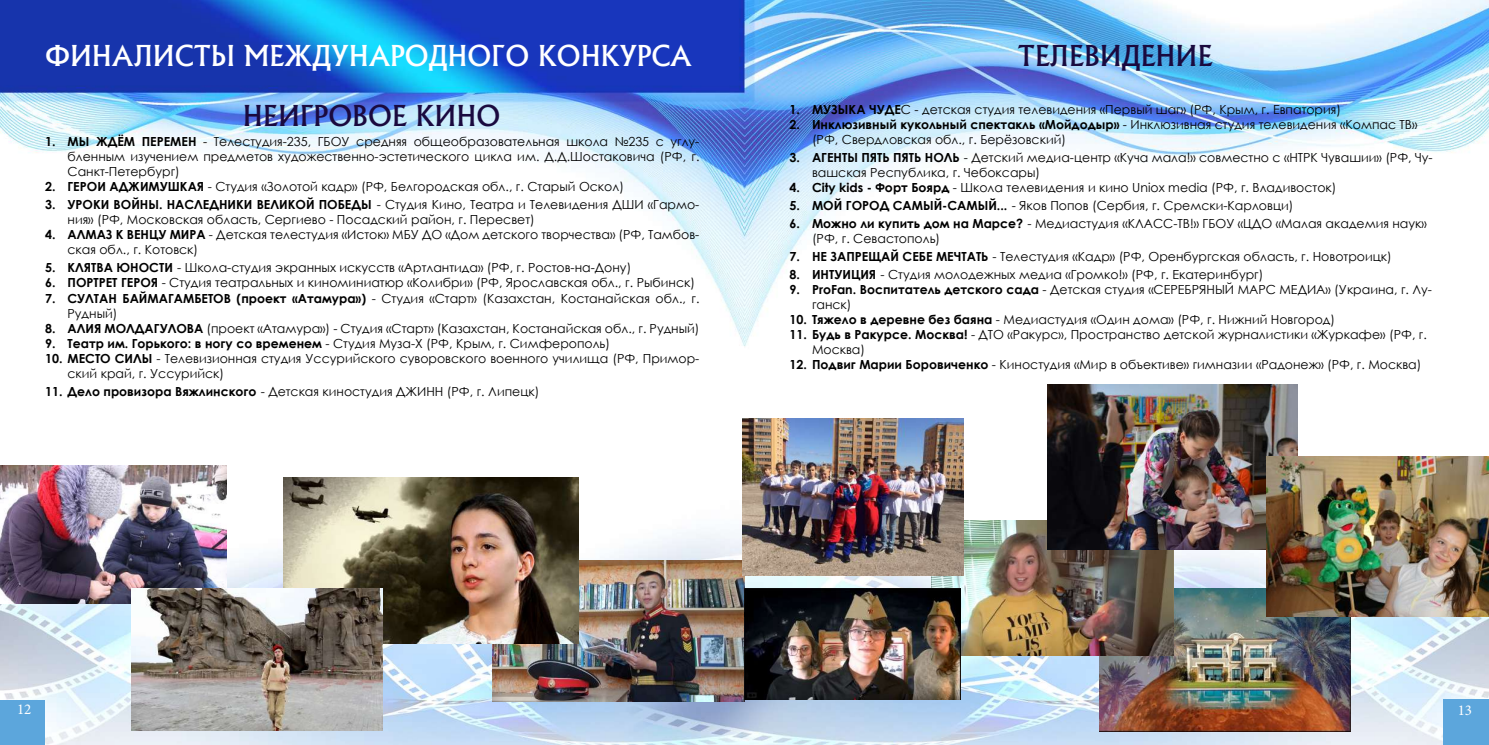
<style>
.page{position:relative;width:1489px;height:745px;background:#fff}
.page>*{position:absolute;margin:0;border:0;box-sizing:border-box;transform-origin:0 0}
.t1{font:500 27.5px "Albertus";color:#fff}
.t2{font:500 27.5px "Albertus";color:#1a0a3f}
.t3{font:15px "Minion Pro";color:#fff}
.t4{font:12.5px/15px "Century Gothic";color:#000}
.s1{font-weight:700}
</style>
<div class="page">
<img style="left:0;top:0;width:1488px;height:744px">
<img style="left:1098px;top:588px;width:252px;height:143px">
<img style="left:493px;top:560px;width:251px;height:141px">
<img style="left:283px;top:477px;width:295px;height:166px">
<img style="left:0;top:465px;width:227px;height:138px">
<img style="left:131px;top:588px;width:252px;height:141px">
<img style="left:931px;top:520px;width:242px;height:135px">
<img style="left:742px;top:418px;width:221px;height:157px">
<img style="left:1047px;top:384px;width:250px;height:165px">
<img style="left:1266px;top:456px;width:222px;height:160px">
<img style="left:744px;top:588px;width:216px;height:111px">
<div style="left:1443px;top:699px;width:45px;height:45px;background:#5ca6dc"></div>
<div style="left:0;top:699px;width:45px;height:45px;background:#5ca6dc"></div>
<h1 class="t1" style="left:45px;top:39px;width:648px">ФИНАЛИСТЫ МЕЖДУНАРОДНОГО КОНКУРСА</h1>
<h1 class="t2" style="left:243px;top:99px;width:259px">НЕИГРОВОЕ КИНО</h1>
<p class="t4" style="left:68px;top:134px;width:633px;text-align:justify;text-indent:-22px"><span class="s1">1. МЫ ЖДЁМ ПЕРЕМЕН</span> - Телестудия-235, ГБОУ средняя общеобразовательная школа №235 с углу&shy;бленным изучением предметов художественно-эстетического цикла им. Д.Д.Шостаковича (РФ, г.<br>Санкт-Петербург)</p>
<p class="t4" style="left:45px;top:179px;width:580px"><span class="s1">2. ГЕРОИ АДЖИМУШКАЯ</span> - Студия «Золотой кадр» (РФ, Белгородская обл., г. Старый Оскол)</p>
<p class="t4" style="left:67px;top:197px;width:633px;text-indent:-22px"><span class="s1">3. УРОКИ ВОЙНЫ. НАСЛЕДНИКИ ВЕЛИКОЙ ПОБЕДЫ</span> - Студия Кино, Театра и Телевидения ДШИ «Гармо&shy;ния» (РФ, Московская область, Сергиево - Посадский район, г. Пересвет)</p>
<p class="t4" style="left:67px;top:227px;width:633px;text-indent:-22px"><span class="s1">4. АЛМАЗ К ВЕНЦУ МИРА</span> - Детская телестудия «Исток» МБУ ДО «Дом детского творчества» (РФ, Тамбов&shy;ская обл., г. Котовск)</p>
<p class="t4" style="left:45px;top:260px;width:587px"><span class="s1">5. КЛЯТВА ЮНОСТИ</span> - Школа-студия экранных искусств «Артлантида» (РФ, г. Ростов-на-Дону)</p>
<p class="t4" style="left:45px;top:275px;width:651px"><span class="s1">6. ПОРТРЕТ ГЕРОЯ</span> - Студия театральных и киноминиатюр «Колибри» (РФ, Ярославская обл., г. Рыбинск)</p>
<p class="t4" style="left:67px;top:290px;width:633px;text-indent:-22px"><span class="s1">7. СУЛТАН БАЙМАГАМБЕТОВ (проект «Атамура»)</span> - Студия «Старт» (Казахстан, Костанайская обл., г.<br>Рудный)</p>
<p class="t4" style="left:45px;top:320px;width:656px"><span class="s1">8. АЛИЯ МОЛДАГУЛОВА</span> (проект «Атамура») - Студия «Старт» (Казахстан, Костанайская обл., г. Рудный)</p>
<p class="t4" style="left:45px;top:335px;width:566px"><span class="s1">9. Театр им. Горького: в ногу со временем</span> - Студия Муза-Х (РФ, Крым, г. Симферополь)</p>
<p class="t4" style="left:67px;top:350px;width:633px;text-indent:-22px"><span class="s1">10. МЕСТО СИЛЫ</span> - Телевизионная студия Уссурийского суворовского военного училища (РФ, Примор&shy;ский край, г. Уссурийск)</p>
<p class="t4" style="left:45px;top:383px;width:496px"><span class="s1">11. Дело провизора Вяжлинского</span> - Детская киностудия ДЖИНН (РФ, г. Липецк)</p>
<h1 class="t2" style="left:1017px;top:39px;width:197px">ТЕЛЕВИДЕНИЕ</h1>
<p class="t4" style="left:789px;top:102px;width:553px"><span class="s1">1. МУЗЫКА ЧУДЕ</span>С - детская студия телевидения «Первый шаг» (РФ, Крым, г. Евпатория)</p>
<p class="t4" style="left:812px;top:117px;width:607px;text-indent:-22px"><span class="s1">2. Инклюзивный кукольный спектакль «Мойдодыр»</span> - Инклюзивная студия телевидения «Компас ТВ» (РФ, Свердловская обл., г. Берёзовский)</p>
<p class="t4" style="left:812px;top:150px;width:622px;text-indent:-22px"><span class="s1">3. АГЕНТЫ ПЯТЬ ПЯТЬ НОЛЬ</span> - Детский медиа-центр «Куча мала!» совместно с «НТРК Чувашии» (РФ, Чу&shy;вашская Республика, г. Чебоксары)</p>
<p class="t4" style="left:789px;top:180px;width:548px"><span class="s1">4. City kids - Форт Боярд</span> - Школа телевидения и кино Uniox media (РФ, г. Владивосток)</p>
<p class="t4" style="left:789px;top:198px;width:505px"><span class="s1">5. МОЙ ГОРОД САМЫЙ-САМЫЙ...</span> - Яков Попов (Сербия, г. Сремски-Карловци)</p>
<p class="t4" style="left:812px;top:216px;width:616px;text-indent:-23px"><span class="s1">6. Можно ли купить дом на Марсе?</span> - Медиастудия «КЛАСС-ТВ!» ГБОУ «ЦДО «Малая академия наук» (РФ, г. Севастополь)</p>
<p class="t4" style="left:789px;top:249px;width:603px"><span class="s1">7. НЕ ЗАПРЕЩАЙ СЕБЕ МЕЧТАТЬ</span> - Телестудия «Кадр» (РФ, Оренбургская область, г. Новотроицк)</p>
<p class="t4" style="left:789px;top:267px;width:475px"><span class="s1">8. ИНТУИЦИЯ</span> - Студия молодежных медиа «Громко!» (РФ, г. Екатеринбург)</p>
<p class="t4" style="left:812px;top:282px;width:621px;text-indent:-22px"><span class="s1">9. ProFan. Воспитатель детского сада</span> - Детская студия «СЕРЕБРЯНЫЙ МАРС МЕДИА» (Украина, г. Лу&shy;ганск)</p>
<p class="t4" style="left:789px;top:312px;width:547px"><span class="s1">10. Тяжело в деревне без баяна</span> - Медиастудия «Один дома» (РФ, г. Нижний Новгород)</p>
<p class="t4" style="left:812px;top:327px;width:616px;text-indent:-22px"><span class="s1">11. Будь в Ракурсе. Москва!</span> - ДТО «Ракурс», Пространство детской журналистики «Журкафе» (РФ, г.<br>Москва)</p>
<p class="t4" style="left:789px;top:357px;width:633px"><span class="s1">12. Подвиг Марии Боровиченко</span> - Киностудия «Мир в объективе» гимназии «Радонеж» (РФ, г. Москва)</p>
<p class="t3" style="left:17px;top:698px;width:16px">12</p>
<p class="t3" style="left:1457px;top:700px;width:16px">13</p>
</div>
